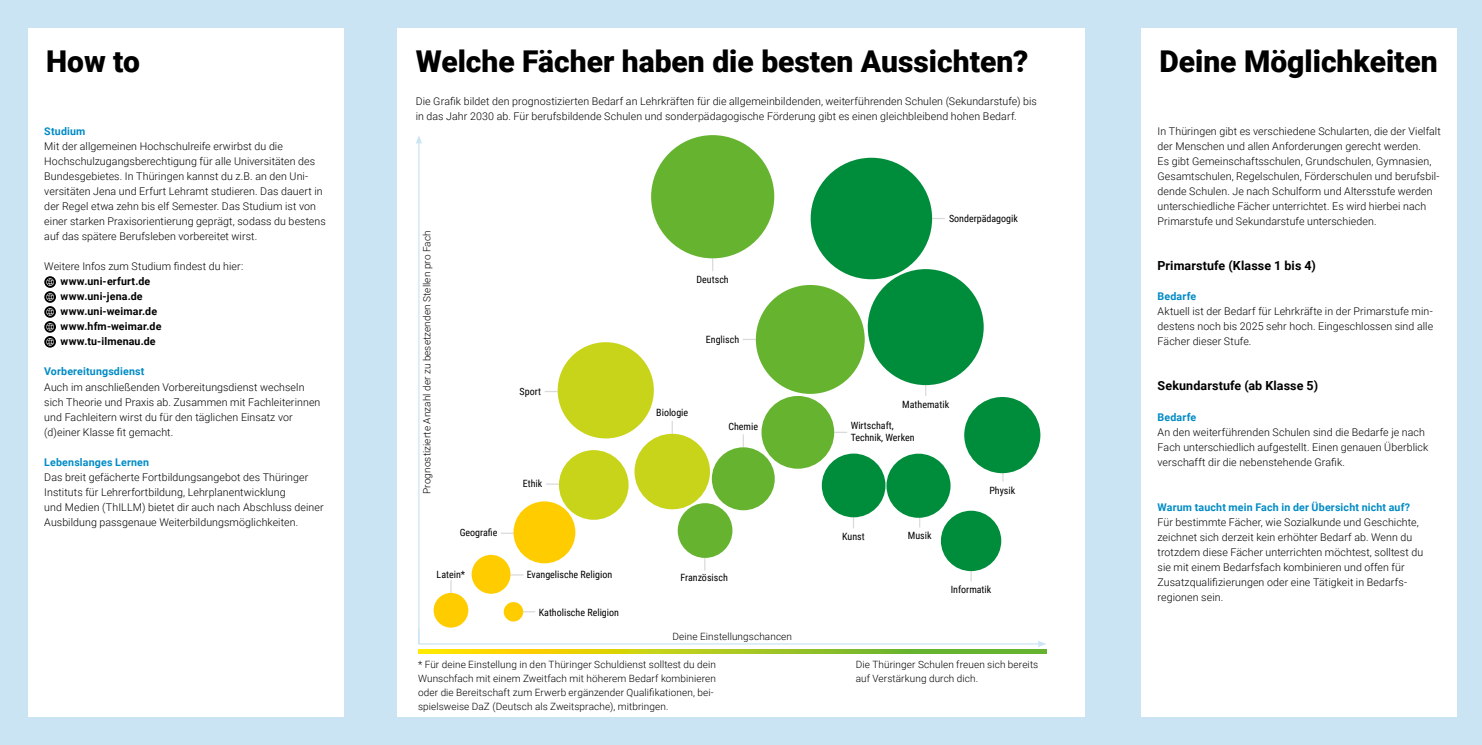
<style>
.page{position:relative;width:1482px;height:745px;background:#fff}
.page>*{position:absolute;margin:0;border:0;box-sizing:border-box;transform-origin:0 0}
.t1{font:900 30px "Roboto";color:#000}
.t2{font:700 12.5px "Roboto";letter-spacing:.01em;color:#000}
.t3{font:300 10.62px/15px "Roboto";letter-spacing:.01em;color:#000}
.t4{font:700 10.62px "Roboto";letter-spacing:.015em;color:#008bc5}
.t5{font:700 10.62px/15px "Roboto";letter-spacing:.015em;color:#000}
.t6{font:300 10px/13.8px "Roboto";letter-spacing:.01em;color:#000}
.t7{font:10px/12px "Roboto Condensed";color:#000}
</style>
<div class="page">
<div style="left:0;top:0;width:1481px;height:744px;background:#cbe4f4"></div>
<div style="left:28px;top:28px;width:316px;height:688px;background:#fff"></div>
<div style="left:397px;top:28px;width:687px;height:688px;background:#fff"></div>
<div style="left:1141px;top:28px;width:315px;height:688px;background:#fff"></div>
<svg style="left:44px;top:276px;width:12px;height:12px"></svg>
<svg style="left:46px;top:278px;width:8px;height:8px"></svg>
<svg style="left:44px;top:291px;width:12px;height:11px"></svg>
<svg style="left:46px;top:293px;width:8px;height:8px"></svg>
<svg style="left:44px;top:306px;width:12px;height:11px"></svg>
<svg style="left:46px;top:308px;width:8px;height:7px"></svg>
<svg style="left:44px;top:321px;width:12px;height:11px"></svg>
<svg style="left:46px;top:323px;width:8px;height:7px"></svg>
<svg style="left:44px;top:336px;width:12px;height:11px"></svg>
<svg style="left:46px;top:338px;width:8px;height:7px"></svg>
<svg style="left:450px;top:580px;width:1px;height:12px"></svg>
<svg style="left:523px;top:610px;width:12px;height:2px"></svg>
<svg style="left:510px;top:574px;width:13px;height:1px"></svg>
<svg style="left:501px;top:532px;width:12px;height:1px"></svg>
<svg style="left:546px;top:483px;width:13px;height:1px"></svg>
<svg style="left:834px;top:431px;width:13px;height:1px"></svg>
<svg style="left:743px;top:339px;width:12px;height:1px"></svg>
<svg style="left:932px;top:218px;width:13px;height:1px"></svg>
<svg style="left:544px;top:391px;width:13px;height:1px"></svg>
<svg style="left:671px;top:421px;width:1px;height:12px"></svg>
<svg style="left:704px;top:557px;width:1px;height:13px"></svg>
<svg style="left:712px;top:258px;width:1px;height:13px"></svg>
<svg style="left:742px;top:435px;width:1px;height:12px"></svg>
<svg style="left:418px;top:626px;width:628px;height:20px"></svg>
<hr style="left:418px;top:142px;width:1px;height:501px;background:#cbe4f4">
<svg style="left:416px;top:135px;width:6px;height:9px"></svg>
<svg style="left:418px;top:649px;width:628px;height:4px;background:#afc619"></svg>
<hr style="left:852px;top:486px;width:2px;height:42px;background:#dadada">
<hr style="left:919px;top:485px;width:1px;height:42px;background:#dadada">
<hr style="left:1002px;top:439px;width:1px;height:42px;background:#dadada">
<hr style="left:925px;top:354px;width:1px;height:42px;background:#dadada">
<hr style="left:970px;top:539px;width:1px;height:42px;background:#dadada">
<div style="left:867px;top:269px;width:116px;height:116px;background:#008d3b;border-radius:50%"></div>
<div style="left:810px;top:158px;width:122px;height:121px;background:#008d3b;border-radius:50%"></div>
<div style="left:755px;top:285px;width:109px;height:108px;background:#65b32e;border-radius:50%"></div>
<div style="left:886px;top:453px;width:64px;height:64px;background:#008d3b;border-radius:50%"></div>
<div style="left:964px;top:397px;width:76px;height:76px;background:#008d3b;border-radius:50%"></div>
<div style="left:940px;top:510px;width:61px;height:60px;background:#008d3b;border-radius:50%"></div>
<div style="left:711px;top:447px;width:63px;height:63px;background:#65b32e;border-radius:50%"></div>
<div style="left:677px;top:503px;width:55px;height:54px;background:#65b32e;border-radius:50%"></div>
<div style="left:557px;top:342px;width:96px;height:96px;background:#c8d419;border-radius:50%"></div>
<div style="left:634px;top:433px;width:76px;height:76px;background:#c8d419;border-radius:50%"></div>
<div style="left:559px;top:450px;width:69px;height:69px;background:#c8d419;border-radius:50%"></div>
<div style="left:513px;top:501px;width:62px;height:62px;background:#fc0;border-radius:50%"></div>
<div style="left:471px;top:554px;width:39px;height:39px;background:#fc0;border-radius:50%"></div>
<div style="left:433px;top:592px;width:35px;height:35px;background:#fc0;border-radius:50%"></div>
<div style="left:503px;top:601px;width:20px;height:20px;background:#fc0;border-radius:50%"></div>
<div style="left:651px;top:135px;width:123px;height:123px;background:#65b32e;border-radius:50%"></div>
<div style="left:761px;top:395px;width:73px;height:73px;background:#65b32e;border-radius:50%"></div>
<div style="left:821px;top:453px;width:64px;height:64px;background:#008d3b;border-radius:50%"></div>
<h1 class="t1" style="left:46px;top:40px;width:95px">How to</h1>
<h1 class="t1" style="left:415px;top:40px;width:614px">Welche Fächer haben die besten Aussichten?</h1>
<p class="t4" style="left:44px;top:124px;width:43px">Studium</p>
<p class="t3" style="left:44px;top:138px;width:283px">Mit der allgemeinen Hochschulreife erwirbst du die Hochschulzugangsberechtigung für alle Universitäten des Bundesgebietes. In Thüringen kannst du z.B. an den Uni&shy;versitäten Jena und Erfurt Lehramt studieren. Das dauert in der Regel etwa zehn bis elf Semester. Das Studium ist von einer starken Praxisorientierung geprägt, sodass du bestens auf das spätere Berufsleben vorbereitet wirst.</p>
<p class="t3" style="left:44px;top:258px;width:200px">Weitere Infos zum Studium findest du hier:</p>
<p class="t5" style="left:61px;top:273px;width:102px">www.uni-erfurt.de www.uni-jena.de www.uni-weimar.de www.hfm-weimar.de www.tu-ilmenau.de</p>
<p class="t4" style="left:44px;top:364px;width:102px">Vorbereitungsdienst</p>
<p class="t3" style="left:44px;top:378px;width:277px">Auch im anschließenden Vorbereitungsdienst wechseln sich Theorie und Praxis ab. Zusammen mit Fachleiterinnen und Fachleitern wirst du für den täglichen Einsatz vor (d)einer Klasse fit gemacht.</p>
<p class="t4" style="left:44px;top:454px;width:106px">Lebenslanges Lernen</p>
<p class="t3" style="left:44px;top:468px;width:281px">Das breit gefächerte Fortbildungsangebot des Thüringer Instituts für Lehrerfortbildung, Lehrplanentwicklung<br>und Medien (ThILLM) bietet dir auch nach Abschluss deiner Ausbildung passgenaue Weiterbildungsmöglichkeiten.</p>
<p class="t3" style="left:415px;top:93px;width:622px">Die Grafik bildet den prognostizierten Bedarf an Lehrkräften für die allgemeinbildenden, weiterführenden Schulen (Sekundarstufe) bis in das Jahr 2030 ab. Für berufsbildende Schulen und sonderpädagogische Förderung gibt es einen gleichbleibend hohen Bedarf.</p>
<p class="t6" style="left:420px;top:493px;width:265px;rotate:-90deg">Prognostizierte Anzahl der zu besetzenden Stellen pro Fach</p>
<p class="t7" style="left:459px;top:526px;width:39px">Geografie</p>
<p class="t7" style="left:436px;top:567px;width:30px">Latein*</p>
<p class="t7" style="left:519px;top:384px;width:23px">Sport</p>
<p class="t7" style="left:523px;top:477px;width:21px">Ethik</p>
<p class="t7" style="left:526px;top:567px;width:87px">Evangelische Religion</p>
<p class="t7" style="left:538px;top:605px;width:82px">Katholische Religion</p>
<p class="t7" style="left:696px;top:273px;width:34px">Deutsch</p>
<p class="t7" style="left:705px;top:333px;width:35px">Englisch</p>
<p class="t7" style="left:948px;top:212px;width:70px">Sonderpädagogik</p>
<p class="t7" style="left:656px;top:406px;width:33px">Biologie</p>
<p class="t7" style="left:902px;top:397px;width:48px">Mathematik</p>
<p class="t7" style="left:728px;top:420px;width:31px">Chemie</p>
<p class="t7" style="left:850px;top:419px;width:65px">Wirtschaft,<br>Technik, Werken</p>
<p class="t7" style="left:842px;top:529px;width:24px">Kunst</p>
<p class="t7" style="left:907px;top:528px;width:25px">Musik</p>
<p class="t7" style="left:989px;top:483px;width:27px">Physik</p>
<p class="t7" style="left:680px;top:570px;width:49px">Französisch</p>
<p class="t6" style="left:672px;top:628px;width:121px">Deine Einstellungschancen</p>
<p class="t7" style="left:950px;top:582px;width:42px">Informatik</p>
<p class="t6" style="left:418px;top:657px;width:299px">* Für deine Einstellung in den Thüringer Schuldienst solltest du dein Wunschfach mit einem Zweitfach mit höherem Bedarf kombinieren oder die Bereitschaft zum Erwerb ergänzender Qualifikationen, bei&shy;spielsweise DaZ (Deutsch als Zweitsprache), mitbringen.</p>
<p class="t6" style="left:855px;top:657px;width:184px">Die Thüringer Schulen freuen sich bereits auf Verstärkung durch dich.</p>
<h1 class="t1" style="left:1159px;top:40px;width:280px">Deine Möglichkeiten</h1>
<p class="t3" style="left:1157px;top:123px;width:285px">In Thüringen gibt es verschiedene Schularten, die der Vielfalt der Menschen und allen Anforderungen gerecht werden.<br>Es gibt Gemeinschaftsschulen, Grundschulen, Gymnasien, Gesamtschulen, Regelschulen, Förderschulen und berufsbil&shy;dende Schulen. Je nach Schulform und Altersstufe werden unterschiedliche Fächer unterrichtet. Es wird hierbei nach Primarstufe und Sekundarstufe unterschieden.</p>
<p class="t2" style="left:1157px;top:257px;width:160px">Primarstufe (Klasse 1 bis 4)</p>
<p class="t4" style="left:1157px;top:289px;width:40px">Bedarfe</p>
<p class="t3" style="left:1157px;top:303px;width:277px;text-align:justify">Aktuell ist der Bedarf für Lehrkräfte in der Primarstufe min&shy;destens noch bis 2025 sehr hoch. Eingeschlossen sind alle Fächer dieser Stufe.</p>
<p class="t2" style="left:1157px;top:377px;width:162px">Sekundarstufe (ab Klasse 5)</p>
<p class="t4" style="left:1157px;top:409px;width:40px">Bedarfe</p>
<p class="t3" style="left:1157px;top:423px;width:272px">An den weiterführenden Schulen sind die Bedarfe je nach<br>Fach unterschiedlich aufgestellt. Einen genauen Überblick verschafft dir die nebenstehende Grafik.</p>
<p class="t4" style="left:1157px;top:499px;width:254px">Warum taucht mein Fach in der Übersicht nicht auf?</p>
<p class="t3" style="left:1157px;top:513px;width:267px">Für bestimmte Fächer, wie Sozialkunde und Geschichte, zeichnet sich derzeit kein erhöhter Bedarf ab. Wenn du trotzdem diese Fächer unterrichten möchtest, solltest du sie mit einem Bedarfsfach kombinieren und offen für Zusatzqualifizierungen oder eine Tätigkeit in Bedarfs&shy;regionen sein.</p>
</div>
